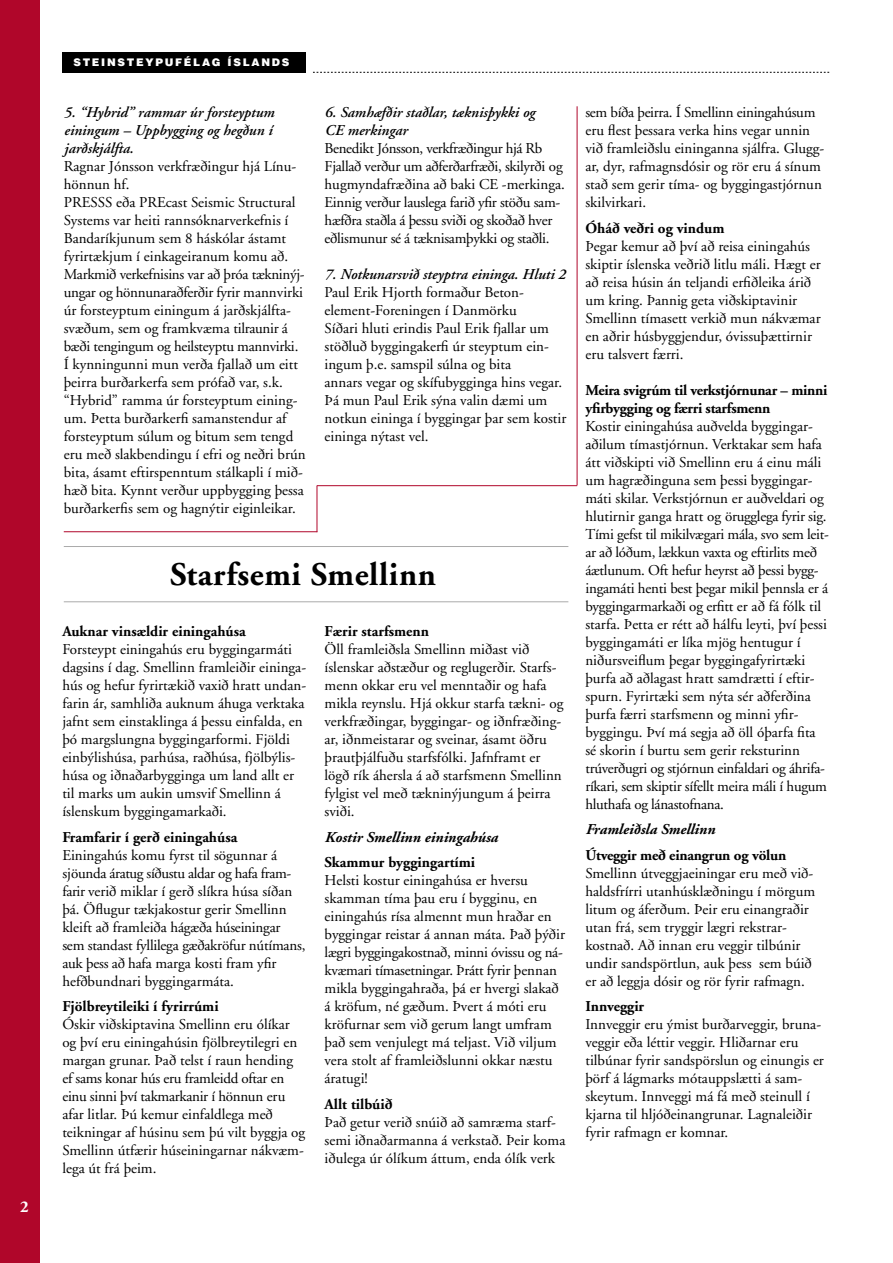
<style>
.page{position:relative;width:893px;height:1263px;background:#fff}
.page>*{position:absolute;margin:0;border:0;box-sizing:border-box;transform-origin:0 0}
.t1{font:700 33px "Adobe Garamond";letter-spacing:.02em;color:#000}
.t2{font:700 16.5px "Adobe Garamond";color:#fff}
.t3{font:15px/18px "Adobe Garamond";color:#000}
.t4{font:15px/18px "Adobe Garamond";letter-spacing:-.02em;color:#000}
.t5{font:700 15px "Adobe Garamond";color:#000}
.t6{font:italic 600 15px/18px "Adobe Garamond";color:#000}
.t7{font:700 15px/18px "Adobe Garamond";letter-spacing:-.02em;color:#000}
.t8{font:italic 700 15px "Adobe Garamond";color:#000}
.t9{font:900 10.5px "Helvetica";letter-spacing:.165em;color:#fff}
</style>
<div class="page">
<div style="left:62px;top:52px;width:244px;height:20px;background:#000"></div>
<div style="left:0;top:0;width:40px;height:1263px;background:#b0062a"></div>
<svg style="left:313px;top:72px;width:516px;height:1px"></svg>
<hr style="left:64px;top:531px;width:253px;height:1px;background:#b0062a">
<hr style="left:64px;top:546px;width:504px;height:1px;background:#aaa">
<hr style="left:64px;top:601px;width:504px;height:1px;background:#aaa">
<hr style="left:317px;top:485px;width:260px;height:1px;background:#b0062a">
<hr style="left:577px;top:106px;width:1px;height:379px;background:#b0062a">
<hr style="left:317px;top:486px;width:1px;height:46px;background:#b0062a">
<p class="t2" style="left:20px;top:1197px;width:10px">2</p>
<p class="t9" style="left:73px;top:55px;width:217px">STEINSTEYPUFÉLAG ÍSLANDS</p>
<p class="t6" style="left:64px;top:104px;width:212px">5. “Hybrid” rammar úr forsteyptum einingum – Uppbygging og hegðun í jarðskjálfta.</p>
<p class="t3" style="left:64px;top:158px;width:243px">Ragnar Jónsson verkfræðingur hjá Línu&shy;hönnun hf.<br>PRESSS eða PREcast Seismic Structural Systems var heiti rannsóknarverkefnis í Bandaríkjunum sem 8 háskólar ástamt fyrirtækjum í einkageiranum komu að.<br>Markmið verkefnisins var að þróa tækninýj&shy;ungar og hönnunaraðferðir fyrir mannvirki úr forsteyptum einingum á jarðskjálfta&shy;svæðum, sem og framkvæma tilraunir á bæði tengingum og heilsteyptu mannvirki.<br>Í kynningunni mun verða fjallað um eitt þeirra burðarkerfa sem prófað var, s.k. “Hybrid” ramma úr forsteyptum eining&shy;um. Þetta burðarkerfi samanstendur af forsteyptum súlum og bitum sem tengd eru með slakbendingu í efri og neðri brún bita, ásamt eftirspenntum stálkapli í mið&shy;hæð bita. Kynnt verður uppbygging þessa burðarkerfis sem og hagnýtir eiginleikar.</p>
<p class="t6" style="left:325px;top:104px;width:212px">6. Samhæfðir staðlar, tæknisþykki og<br>CE merkingar</p>
<p class="t4" style="left:325px;top:140px;width:242px">Benedikt Jónsson, verkfræðingur hjá Rb Fjallað verður um aðferðarfræði, skilyrði og hugmyndafræðina að baki CE -merkinga.<br>Einnig verður lauslega farið yfir stöðu sam&shy;hæfðra staðla á þessu sviði og skoðað hver eðlismunur sé á tæknisamþykki og staðli.</p>
<p class="t6" style="left:325px;top:266px;width:243px">7. Notkunarsvið steyptra eininga. Hluti 2</p>
<p class="t3" style="left:325px;top:284px;width:243px">Paul Erik Hjorth formaður Beton&shy;element-Foreningen í Danmörku<br>Síðari hluti erindis Paul Erik fjallar um stöðluð byggingakerfi úr steyptum ein&shy;ingum þ.e. samspil súlna og bita<br>annars vegar og skífubygginga hins vegar.<br>Þá mun Paul Erik sýna valin dæmi um notkun eininga í byggingar þar sem kostir eininga nýtast vel.</p>
<h1 class="t1" style="left:170px;top:556px;width:267px">Starfsemi Smellinn</h1>
<p class="t5" style="left:62px;top:623px;width:185px">Auknar vinsældir einingahúsa</p>
<p class="t3" style="left:62px;top:641px;width:245px">Forsteypt einingahús eru byggingarmáti dagsins í dag. Smellinn framleiðir eininga&shy;hús og hefur fyrirtækið vaxið hratt undan&shy;farin ár, samhliða auknum áhuga verktaka jafnt sem einstaklinga á þessu einfalda, en þó margslungna byggingarformi. Fjöldi einbýlishúsa, parhúsa, raðhúsa, fjölbýlis&shy;húsa og iðnaðarbygginga um land allt er til marks um aukin umsvif Smellinn á íslenskum byggingamarkaði.</p>
<p class="t5" style="left:62px;top:829px;width:176px">Framfarir í gerð einingahúsa</p>
<p class="t3" style="left:62px;top:846px;width:245px">Einingahús komu fyrst til sögunnar á sjöunda áratug síðustu aldar og hafa fram&shy;farir verið miklar í gerð slíkra húsa síðan þá. Öflugur tækjakostur gerir Smellinn kleift að framleiða hágæða húseiningar sem standast fyllilega gæðakröfur nútímans, auk þess að hafa marga kosti fram yfir hefðbundnari byggingarmáta.</p>
<p class="t5" style="left:62px;top:998px;width:158px">Fjölbreytileiki í fyrirrúmi</p>
<p class="t3" style="left:62px;top:1016px;width:244px">Óskir viðskiptavina Smellinn eru ólíkar og því eru einingahúsin fjölbreytilegri en margan grunar. Það telst í raun hending ef sams konar hús eru framleidd oftar en einu sinni því takmarkanir í hönnun eru afar litlar. Þú kemur einfaldlega með teikningar af húsinu sem þú vilt byggja og Smellinn útfærir húseiningarnar nákvæm&shy;lega út frá þeim.</p>
<p class="t5" style="left:325px;top:623px;width:106px">Færir starfsmenn</p>
<p class="t3" style="left:325px;top:641px;width:240px">Öll framleiðsla Smellinn miðast við íslenskar aðstæður og reglugerðir. Starfs&shy;menn okkar eru vel menntaðir og hafa mikla reynslu. Hjá okkur starfa tækni- og verkfræðingar, byggingar- og iðnfræðing&shy;ar, iðnmeistarar og sveinar, ásamt öðru þrautþjálfuðu starfsfólki. Jafnframt er lögð rík áhersla á að starfsmenn Smellinn fylgist vel með tækninýjungum á þeirra sviði.</p>
<p class="t8" style="left:325px;top:829px;width:175px">Kostir Smellinn einingahúsa</p>
<p class="t5" style="left:325px;top:854px;width:152px">Skammur byggingartími</p>
<p class="t3" style="left:325px;top:872px;width:242px">Helsti kostur einingahúsa er hversu skamman tíma þau eru í bygginu, en einingahús rísa almennt mun hraðar en byggingar reistar á annan máta. Það þýðir lægri byggingakostnað, minni óvissu og ná&shy;kvæmari tímasetningar. Þrátt fyrir þennan mikla byggingahraða, þá er hvergi slakað á kröfum, né gæðum. Þvert á móti eru kröfurnar sem við gerum langt umfram það sem venjulegt má teljast. Við viljum vera stolt af framleiðslunni okkar næstu áratugi!</p>
<p class="t5" style="left:325px;top:1096px;width:69px">Allt tilbúið</p>
<p class="t3" style="left:325px;top:1113px;width:242px">Það getur verið snúið að samræma starf&shy;semi iðnaðarmanna á verkstað. Þeir koma iðulega úr ólíkum áttum, enda ólík verk</p>
<p class="t3" style="left:585px;top:104px;width:240px">sem bíða þeirra. Í Smellinn einingahúsum eru flest þessara verka hins vegar unnin við framleiðslu eininganna sjálfra. Glugg&shy;ar, dyr, rafmagnsdósir og rör eru á sínum stað sem gerir tíma- og byggingastjórnun skilvirkari.</p>
<p class="t5" style="left:585px;top:220px;width:141px">Óháð veðri og vindum</p>
<p class="t3" style="left:585px;top:237px;width:237px">Þegar kemur að því að reisa einingahús skiptir íslenska veðrið litlu máli. Hægt er að reisa húsin án teljandi erfiðleika árið um kring. Þannig geta viðskiptavinir Smellinn tímasett verkið mun nákvæmar en aðrir húsbyggjendur, óvissuþættirnir eru talsvert færri.</p>
<p class="t7" style="left:585px;top:381px;width:243px">Meira svigrúm til verkstjórnunar – minni yfirbygging og færri starfsmenn</p>
<p class="t3" style="left:585px;top:417px;width:245px">Kostir einingahúsa auðvelda byggingar&shy;aðilum tímastjórnun. Verktakar sem hafa átt viðskipti við Smellinn eru á einu máli um hagræðinguna sem þessi byggingar&shy;máti skilar. Verkstjórnun er auðveldari og hlutirnir ganga hratt og örugglega fyrir sig.<br>Tími gefst til mikilvægari mála, svo sem leit&shy;ar að lóðum, lækkun vaxta og eftirlits með áætlunum. Oft hefur heyrst að þessi bygg&shy;ingamáti henti best þegar mikil þennsla er á byggingarmarkaði og erfitt er að fá fólk til starfa. Þetta er rétt að hálfu leyti, því þessi byggingamáti er líka mjög hentugur í niðursveiflum þegar byggingafyrirtæki þurfa að aðlagast hratt samdrætti í eftir&shy;spurn. Fyrirtæki sem nýta sér aðferðina þurfa færri starfsmenn og minni yfir&shy;byggingu. Því má segja að öll óþarfa fita sé skorin í burtu sem gerir reksturinn trúverðugri og stjórnun einfaldari og áhrifa&shy;ríkari, sem skiptir sífellt meira máli í hugum hluthafa og lánastofnana.</p>
<p class="t8" style="left:585px;top:821px;width:131px">Framleiðsla Smellinn</p>
<p class="t5" style="left:585px;top:847px;width:202px">Útveggir með einangrun og völun</p>
<p class="t3" style="left:585px;top:864px;width:231px">Smellinn útveggjaeiningar eru með við&shy;haldsfrírri utanhúsklæðningu í mörgum litum og áferðum. Þeir eru einangraðir utan frá, sem tryggir lægri rekstrar&shy;kostnað. Að innan eru veggir tilbúnir undir sandspörtlun, auk þess sem búið er að leggja dósir og rör fyrir rafmagn.</p>
<p class="t5" style="left:585px;top:998px;width:60px">Innveggir</p>
<p class="t3" style="left:585px;top:1016px;width:240px">Innveggir eru ýmist burðarveggir, bruna&shy;veggir eða léttir veggir. Hliðarnar eru tilbúnar fyrir sandspörslun og einungis er þörf á lágmarks mótauppslætti á sam&shy;skeytum. Innveggi má fá með steinull í kjarna til hljóðeinangrunar. Lagnaleiðir fyrir rafmagn er komnar.</p>
</div>
